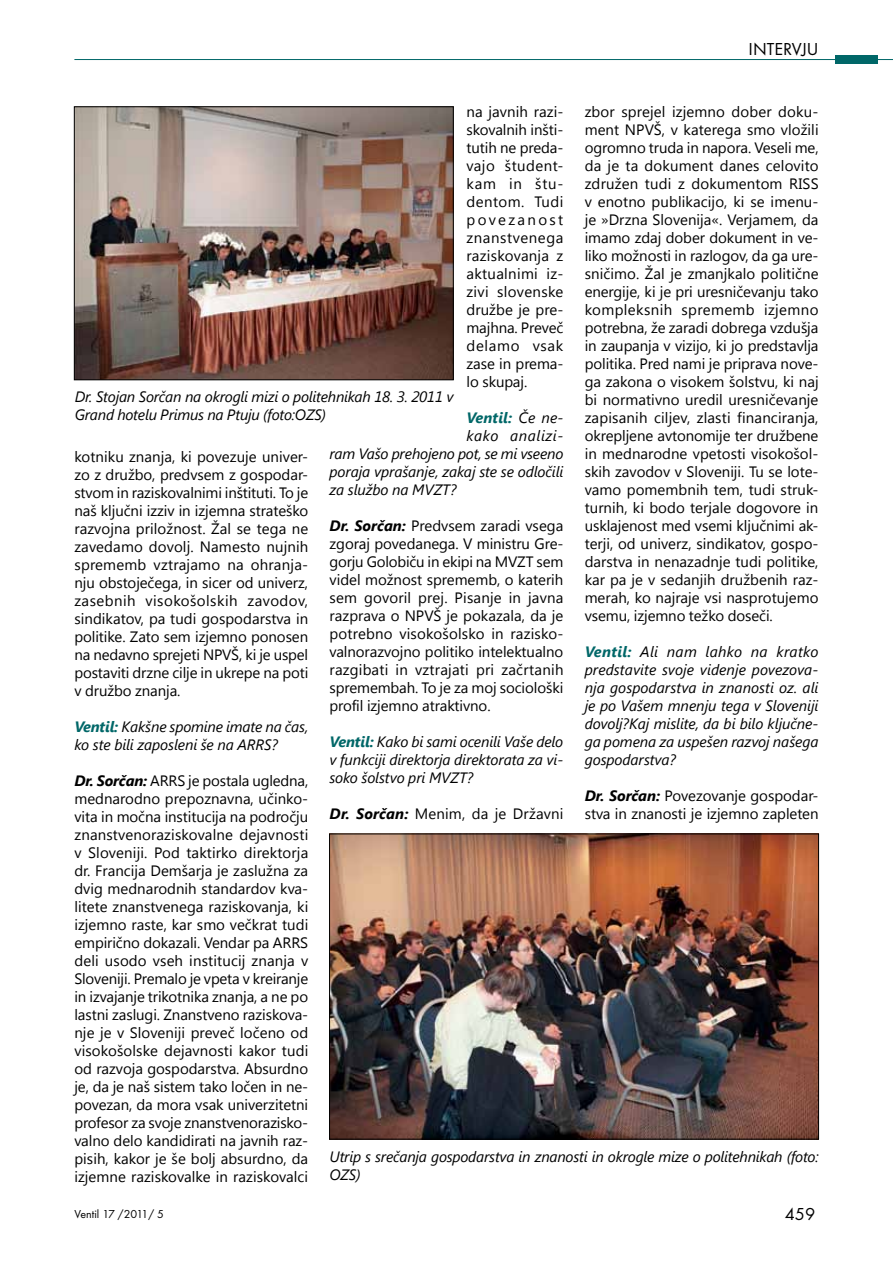
<style>
.page{position:relative;width:893px;height:1263px;background:#fff}
.page>*{position:absolute;margin:0;border:0;box-sizing:border-box;transform-origin:0 0}
.t1{font:18px "Futura TEE";color:#000}
.t2{font:15px/18px "Segoe UI";letter-spacing:-.005em;color:#000;text-align:justify}
.t3{font:italic 15px/18px "Segoe UI";letter-spacing:-.01em;color:#000}
.t4{font:italic 700 15px "Segoe UI";letter-spacing:.01em;color:#006768}
.t5{font:italic 15px "Segoe UI";letter-spacing:.04em;color:#000}
.t6{font:12px "Futura TEE";color:#000}
.s1{font-weight:400;color:#000}
.s2{font-weight:700;font-style:italic}
.s3{font-weight:700;color:#006768}
</style>
<div class="page">
<hr style="left:74px;top:59px;width:819px;height:1px;background:#006768">
<div style="left:835px;top:55px;width:43px;height:9px;background:#006768"></div>
<img style="left:76px;top:108px;width:376px;height:270px">
<div style="left:74px;top:106px;width:380px;height:274px;border:1px solid #000"></div>
<img style="left:331px;top:835px;width:486px;height:302px">
<div style="left:329px;top:833px;width:490px;height:306px;border:1px solid #000"></div>
<p class="t1" style="left:748px;top:38px;width:72px">INTERVJU</p>
<p class="t2" style="left:466px;top:102px;width:98px">na javnih razi&shy;skovalnih inšti&shy;tutih ne preda&shy;vajo študent&shy;kam in štu&shy;dentom. Tudi povezanost znanstvenega raziskovanja z aktualnimi iz&shy;zivi slovenske družbe je pre&shy;majhna. Preveč delamo vsak zase in prema&shy;lo skupaj.</p>
<p class="t4" style="left:466px;top:407px;width:98px">Ventil: <span class="s1">Če ne-</span></p>
<p class="t5" style="left:466px;top:425px;width:98px">kako analizi-</p>
<p class="t3" style="left:330px;top:444px;width:235px">ram Vašo prehojeno pot, se mi vseeno</p>
<p class="t3" style="left:330px;top:462px;width:235px">poraja vprašanje, zakaj ste se odločili</p>
<p class="t3" style="left:330px;top:480px;width:128px">za službo na MVZT?</p>
<p class="t2" style="left:330px;top:516px;width:235px"><span class="s2">Dr. Sorčan:</span> Predvsem zaradi vsega zgoraj povedanega. V ministru Gre&shy;gorju Golobiču in ekipi na MVZT sem videl možnost sprememb, o katerih sem govoril prej. Pisanje in javna razprava o NPVŠ je pokazala, da je potrebno visokošolsko in razisko&shy;valnorazvojno politiko intelektualno razgibati in vztrajati pri začrtanih spremembah. To je za moj sociološki profil izjemno atraktivno.</p>
<p class="t3" style="left:330px;top:732px;width:235px;text-align:justify"><span class="s3">Ventil:</span> Kako bi sami ocenili Vaše delo v funkciji direktorja direktorata za vi&shy;soko šolstvo pri MVZT?</p>
<p class="t2" style="left:330px;top:804px;width:235px"><span class="s2">Dr. Sorčan:</span> Menim, da je Državni</p>
<p class="t2" style="left:585px;top:102px;width:235px">zbor sprejel izjemno dober doku&shy;ment NPVŠ, v katerega smo vložili ogromno truda in napora. Veseli me, da je ta dokument danes celovito združen tudi z dokumentom RISS v enotno publikacijo, ki se imenu&shy;je »Drzna Slovenija«. Verjamem, da imamo zdaj dober dokument in ve&shy;liko možnosti in razlogov, da ga ure&shy;sničimo. Žal je zmanjkalo politične energije, ki je pri uresničevanju tako kompleksnih sprememb izjemno potrebna, že zaradi dobrega vzdušja in zaupanja v vizijo, ki jo predstavlja politika. Pred nami je priprava nove&shy;ga zakona o visokem šolstvu, ki naj bi normativno uredil uresničevanje zapisanih ciljev, zlasti financiranja, okrepljene avtonomije ter družbene in mednarodne vpetosti visokošol&shy;skih zavodov v Sloveniji. Tu se lote&shy;vamo pomembnih tem, tudi struk&shy;turnih, ki bodo terjale dogovore in usklajenost med vsemi ključnimi ak&shy;terji, od univerz, sindikatov, gospo&shy;darstva in nenazadnje tudi politike, kar pa je v sedanjih družbenih raz&shy;merah, ko najraje vsi nasprotujemo vsemu, izjemno težko doseči.</p>
<p class="t3" style="left:585px;top:642px;width:235px;text-align:justify"><span class="s3">Ventil:</span> Ali nam lahko na kratko predstavite svoje videnje povezova&shy;nja gospodarstva in znanosti oz. ali je po Vašem mnenju tega v Sloveniji dovolj?Kaj mislite, da bi bilo ključne&shy;ga pomena za uspešen razvoj našega gospodarstva?</p>
<p class="t2" style="left:585px;top:786px;width:235px"><span class="s2">Dr. Sorčan:</span> Povezovanje gospodar&shy;stva in znanosti je izjemno zapleten</p>
<p class="t3" style="left:75px;top:387px;width:380px">Dr. Stojan Sorčan na okrogli mizi o politehnikah 18. 3. 2011 v<br>Grand hotelu Primus na Ptuju (foto:OZS)</p>
<p class="t2" style="left:74px;top:447px;width:235px">kotniku znanja, ki povezuje univer&shy;zo z družbo, predvsem z gospodar&shy;stvom in raziskovalnimi inštituti. To je naš ključni izziv in izjemna strateško razvojna priložnost. Žal se tega ne zavedamo dovolj. Namesto nujnih sprememb vztrajamo na ohranja&shy;nju obstoječega, in sicer od univerz, zasebnih visokošolskih zavodov, sindikatov, pa tudi gospodarstva in politike. Zato sem izjemno ponosen na nedavno sprejeti NPVŠ, ki je uspel postaviti drzne cilje in ukrepe na poti v družbo znanja.</p>
<p class="t3" style="left:74px;top:717px;width:235px"><span class="s3">Ventil:</span> Kakšne spomine imate na čas, ko ste bili zaposleni še na ARRS?</p>
<p class="t2" style="left:74px;top:771px;width:235px"><span class="s2">Dr. Sorčan:</span> ARRS je postala ugledna, mednarodno prepoznavna, učinko&shy;vita in močna institucija na področju znanstvenoraziskovalne dejavnosti v Sloveniji. Pod taktirko direktorja dr. Francija Demšarja je zaslužna za dvig mednarodnih standardov kva&shy;litete znanstvenega raziskovanja, ki izjemno raste, kar smo večkrat tudi empirično dokazali. Vendar pa ARRS deli usodo vseh institucij znanja v Sloveniji. Premalo je vpeta v kreiranje in izvajanje trikotnika znanja, a ne po lastni zaslugi. Znanstveno raziskova&shy;nje je v Sloveniji preveč ločeno od visokošolske dejavnosti kakor tudi od razvoja gospodarstva. Absurdno je, da je naš sistem tako ločen in ne&shy;povezan, da mora vsak univerzitetni profesor za svoje znanstvenorazisko&shy;valno delo kandidirati na javnih raz&shy;pisih, kakor je še bolj absurdno, da izjemne raziskovalke in raziskovalci</p>
<p class="t3" style="left:330px;top:1147px;width:491px">Utrip s srečanja gospodarstva in znanosti in okrogle mize o politehnikah (foto:<br>OZS)</p>
<p class="t6" style="left:74px;top:1207px;width:91px">Ventil 17 /2011/ 5</p>
<p class="t1" style="left:785px;top:1203px;width:32px">459</p>
</div>
